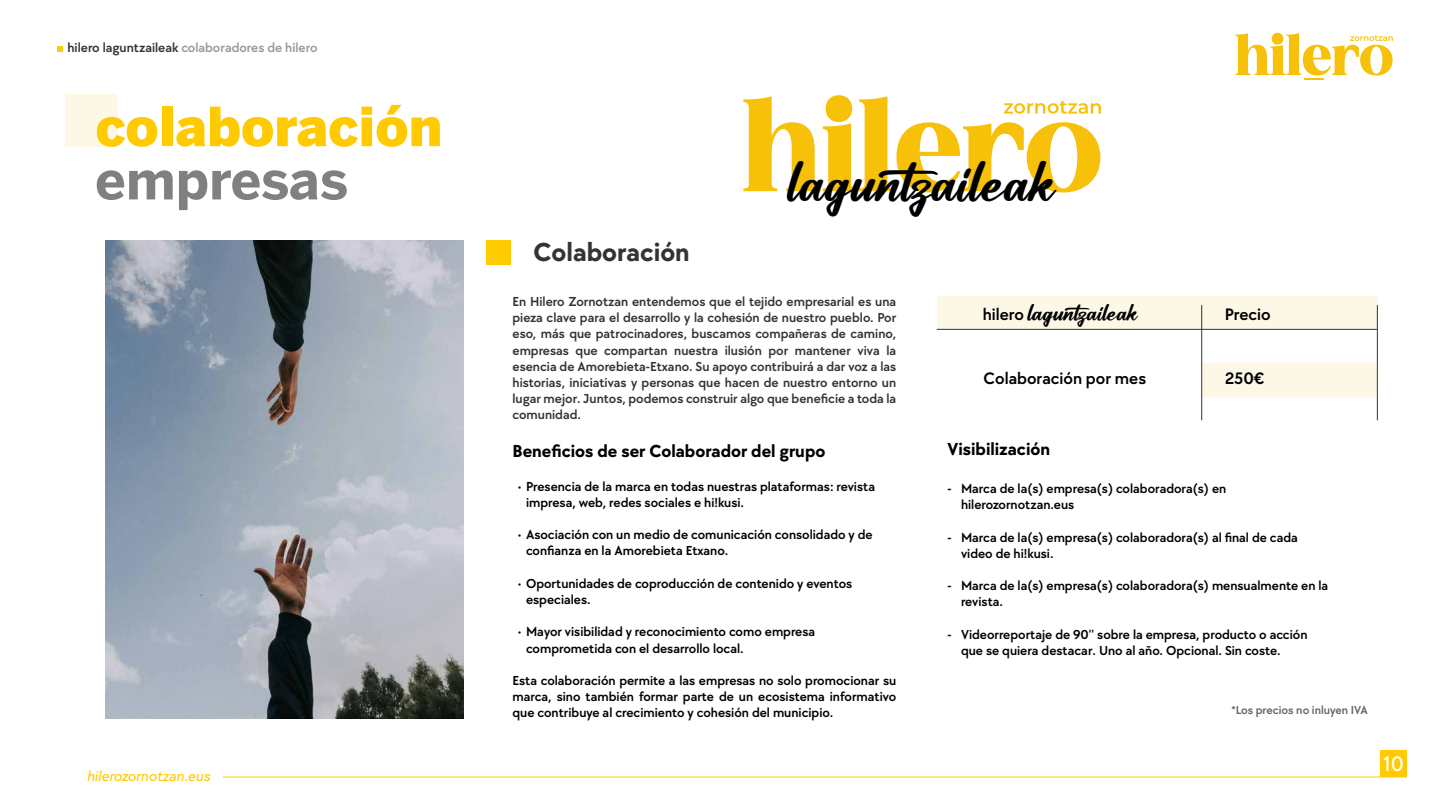
<style>
.page{position:relative;width:1440px;height:810px;background:#fff}
.page>*{position:absolute;margin:0;border:0;box-sizing:border-box;transform-origin:0 0}
.t1{font:900 53.47px "Benton Sans";color:#ffca00}
.t2{font:700 53.47px "Benton Sans";color:#808080}
.t3{font:41.7px "Catalish Huntera";color:#000}
.t4{font:700 26.92px "TT Chocolates Trl";color:#333}
.t5{font:500 21.75px "TT Chocolates Trl";color:#fff}
.t6{font:700 18px "TT Chocolates Trl";color:#000}
.t7{font:600 17.17px "TT Chocolates Trl";color:#000}
.t8{font:17.17px "Catalish Huntera";color:#000}
.t9{font:italic 500 15px "TT Chocolates Trl";color:#ffca00}
.t10{font:600 13.5px/16.2px "TT Chocolates Trl";color:#000}
.t11{font:600 13.5px/16.2px "TT Chocolates Trl";color:#333;text-align:justify}
.t12{font:600 13.5px "TT Chocolates Trl";color:#999}
.t13{font:600 12px "TT Chocolates Trl";color:#666}
.s1{color:#333}
.s2{font-family:"TT Chocolates Trl";font-weight:600}
</style>
<div class="page">
<svg style="left:58px;top:46px;width:5px;height:5px"></svg>
<div style="left:65px;top:94px;width:53px;height:53px;background:#fdf7e6"></div>
<div style="left:486px;top:240px;width:25px;height:25px;background:#ffca00"></div>
<svg style="left:1236px;top:33px;width:157px;height:47px"></svg>
<div style="left:1380px;top:750px;width:27px;height:27px;background:#ffca00"></div>
<hr style="left:223px;top:777px;width:1184px;height:1px;background:#ffca00">
<div style="left:937px;top:297px;width:441px;height:32px;background:#fdf7e6"></div>
<div style="left:1202px;top:363px;width:175px;height:33px;background:#fdf7e6"></div>
<hr style="left:1201px;top:305px;width:1px;height:115px;background:#333">
<hr style="left:1377px;top:305px;width:1px;height:115px;background:#333">
<hr style="left:937px;top:329px;width:440px;height:1px;background:#333">
<img style="left:105px;top:240px;width:359px;height:478px">
<svg style="left:743px;top:95px;width:358px;height:97px"></svg>
<p class="t12" style="left:68px;top:39px;width:252px"><span class="s1">hilero laguntzaileak</span> colaboradores de hilero</p>
<h1 class="t1" style="left:95px;top:95px;width:348px">colaboración</h1>
<h1 class="t2" style="left:95px;top:148px;width:255px">empresas</h1>
<p class="t9" style="left:87px;top:765px;width:125px">hilerozornotzan.eus</p>
<h3 class="t4" style="left:534px;top:233px;width:158px">Colaboración</h3>
<h2 class="t3" style="left:788px;top:161px;width:267px">laguntzaileak</h2>
<p class="t11" style="left:513px;top:293px;width:385px">En Hilero Zornotzan entendemos que el tejido empresarial es una pieza clave para el desarrollo y la cohesión de nuestro pueblo. Por eso, más que patrocinadores, buscamos compañeras de camino, empresas que compartan nuestra ilusión por mantener viva la esencia de Amorebieta-Etxano. Su apoyo contribuirá a dar voz a las historias, iniciativas y personas que hacen de nuestro entorno un lugar mejor. Juntos, podemos construir algo que beneficie a toda la comunidad.</p>
<h3 class="t6" style="left:513px;top:439px;width:314px">Beneficios de ser Colaborador del grupo</h3>
<p class="t10" style="left:526px;top:477px;width:351px;text-indent:-9px">• Presencia de la marca en todas nuestras plataformas: revista impresa, web, redes sociales e hi!kusi.</p>
<p class="t10" style="left:526px;top:526px;width:348px;text-indent:-9px">• Asociación con un medio de comunicación consolidado y de confianza en la Amorebieta Etxano.</p>
<p class="t10" style="left:526px;top:575px;width:328px;text-indent:-9px">• Oportunidades de coproducción de contenido y eventos especiales.</p>
<p class="t10" style="left:526px;top:623px;width:291px;text-indent:-9px">• Mayor visibilidad y reconocimiento como empresa comprometida con el desarrollo local.</p>
<p class="t10" style="left:513px;top:672px;width:385px;text-align:justify">Esta colaboración permite a las empresas no solo promocionar su marca, sino también formar parte de un ecosistema informativo que contribuye al crecimiento y cohesión del municipio.</p>
<p class="t8" style="left:983px;top:304px;width:156px"><span class="s2">hilero</span> laguntzaileak</p>
<p class="t7" style="left:1225px;top:302px;width:47px">Precio</p>
<p class="t7" style="left:984px;top:367px;width:164px">Colaboración por mes</p>
<p class="t7" style="left:1225px;top:367px;width:41px">250€</p>
<h3 class="t6" style="left:948px;top:437px;width:104px">Visibilización</h3>
<p class="t10" style="left:961px;top:480px;width:267px;text-indent:-14px">- Marca de la(s) empresa(s) colaboradora(s) en hilerozornotzan.eus</p>
<p class="t10" style="left:961px;top:529px;width:338px;text-indent:-14px">- Marca de la(s) empresa(s) colaboradora(s) al final de cada video de hi!kusi.</p>
<p class="t10" style="left:961px;top:577px;width:369px;text-indent:-14px">- Marca de la(s) empresa(s) colaboradora(s) mensualmente en la revista.</p>
<p class="t10" style="left:961px;top:626px;width:348px;text-indent:-14px">- Videorreportaje de 90’’ sobre la empresa, producto o acción que se quiera destacar. Uno al año. Opcional. Sin coste.</p>
<p class="t13" style="left:1231px;top:702px;width:138px">*Los precios no inluyen IVA</p>
<h3 class="t5" style="left:1383px;top:749px;width:22px">10</h3>
</div>
